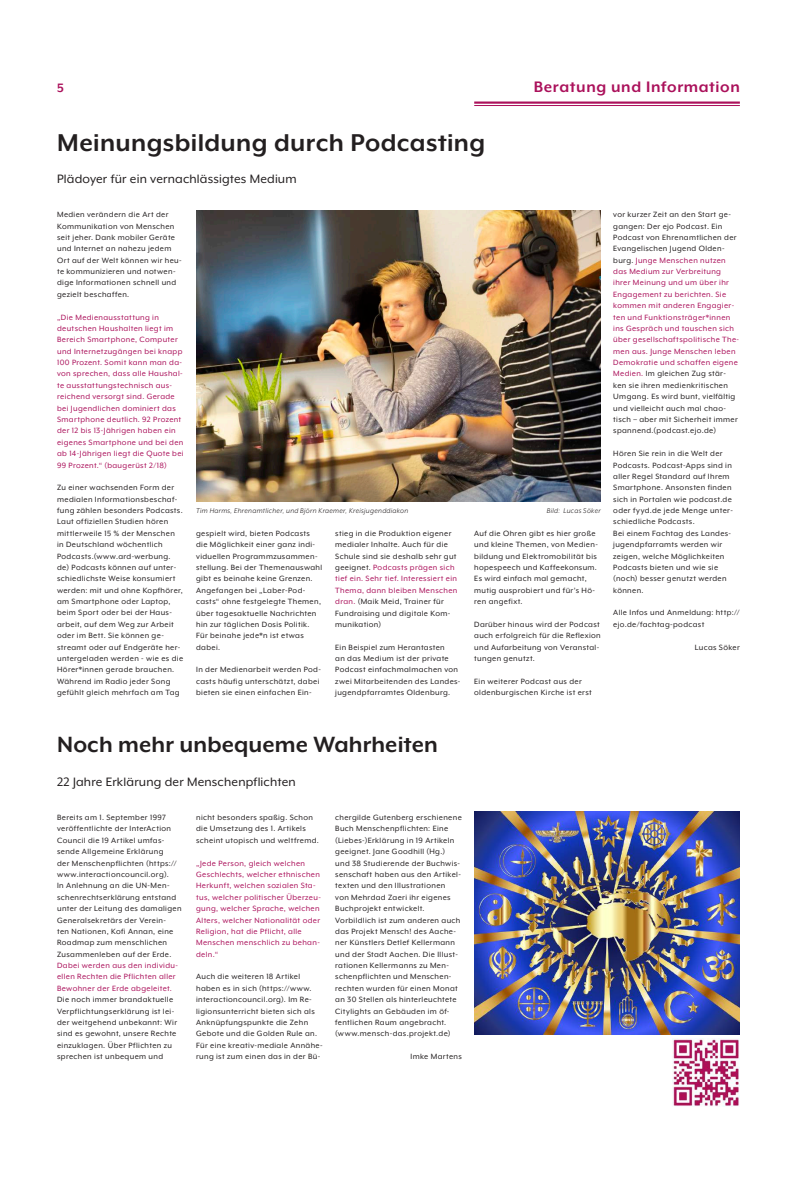
<style>
.page{position:relative;width:797px;height:1181px;background:#fff}
.page>*{position:absolute;margin:0;border:0;box-sizing:border-box;transform-origin:0 0}
.t1{font:700 28px "Mr Eaves XL Mod OT";letter-spacing:.015em;color:#231f20}
.t2{font:700 25.38px "Mr Eaves XL Mod OT";letter-spacing:.005em;color:#231f20}
.t3{font:700 17.5px "Mr Eaves XL Mod OT";letter-spacing:.035em;color:#ab115b}
.t4{font:14px "Mr Eaves XL Mod OT";letter-spacing:.015em;color:#231f20}
.t5{font:700 14px "Mr Eaves XL Mod OT";color:#ab115b}
.t6{font:8.75px/11.4px "Mr Eaves XL Mod OT";letter-spacing:.04em;color:#231f20}
.t7{font:8.75px/11.4px "Mr Eaves XL Mod OT";letter-spacing:.04em;color:#ab115b}
.t8{font:italic 7.88px "Mr Eaves XL Mod OT";letter-spacing:.04em;color:#231f20}
.s1{color:#ab115b}
.s2{color:#231f20}
</style>
<div class="page">
<hr style="left:474px;top:101px;width:265px;height:3px;background:#ab115b">
<hr style="left:474px;top:105px;width:265px;height:1px;background:#ab115b">
<img style="left:474px;top:811px;width:265px;height:223px">
<img style="left:196px;top:210px;width:404px;height:292px">
<img style="left:672px;top:1039px;width:67px;height:67px">
<h3 class="t5" style="left:57px;top:81px;width:8px">5</h3>
<h3 class="t3" style="left:533px;top:78px;width:207px">Beratung und Information</h3>
<h1 class="t1" style="left:57px;top:129px;width:429px">Meinungsbildung durch Podcasting</h1>
<h3 class="t4" style="left:57px;top:171px;width:241px">Plädoyer für ein vernachlässigtes Medium</h3>
<p class="t6" style="left:57px;top:209px;width:126px">Medien verändern die Art der<br>Kommunikation von Menschen seit jeher. Dank mobiler Geräte und Internet an nahezu jedem<br>Ort auf der Welt können wir heu&shy;te kommunizieren und notwen&shy;dige Informationen schnell und gezielt beschaffen.</p>
<p class="t7" style="left:57px;top:311px;width:128px">„Die Medienausstattung in deutschen Haushalten liegt im<br>Bereich Smartphone, Computer und Internetzugängen bei knapp<br>100 Prozent. Somit kann man da&shy;von sprechen, dass alle Haushal&shy;te ausstattungstechnisch aus&shy;reichend versorgt sind. Gerade bei Jugendlichen dominiert das<br>Smartphone deutlich. 92 Prozent der 12 bis 13-Jährigen haben ein eigenes Smartphone und bei den ab 14-Jährigen liegt die Quote bei<br>99 Prozent.“ (baugerüst 2/18)</p>
<p class="t6" style="left:57px;top:482px;width:127px">Zu einer wachsenden Form der medialen Informationsbeschaf&shy;fung zählen besonders Podcasts.<br>Laut offiziellen Studien hören mittlerweile 15 % der Menschen in Deutschland wöchentlich<br>Podcasts.(www.ard-werbung. de) Podcasts können auf unter&shy;schiedlichste Weise konsumiert werden: mit und ohne Kopfhörer, am Smartphone oder Laptop, beim Sport oder bei der Haus&shy;arbeit, auf dem Weg zur Arbeit oder im Bett. Sie können ge&shy;streamt oder auf Endgeräte her&shy;untergeladen werden - wie es die<br>Hörer*innen gerade brauchen.<br>Während im Radio jeder Song gefühlt gleich mehrfach am Tag</p>
<p class="t8" style="left:546px;top:506px;width:56px">Bild: Lucas Söker</p>
<p class="t8" style="left:196px;top:507px;width:214px">Tim Harms, Ehrenamtlicher, und Björn Kraemer, Kreisjugenddiakon</p>
<p class="t6" style="left:474px;top:527px;width:125px">Auf die Ohren gibt es hier große und kleine Themen, von Medien&shy;bildung und Elektromobilität bis hopespeech und Kaffeekonsum.<br>Es wird einfach mal gemacht, mutig ausprobiert und für’s Hö&shy;ren angefixt.</p>
<p class="t6" style="left:474px;top:618px;width:128px">Darüber hinaus wird der Podcast auch erfolgreich für die Reflexion und Aufarbeitung von Veranstal&shy;tungen genutzt.</p>
<p class="t6" style="left:474px;top:675px;width:119px">Ein weiterer Podcast aus der oldenburgischen Kirche ist erst</p>
<p class="t6" style="left:196px;top:527px;width:128px">gespielt wird, bieten Podcasts die Möglichkeit einer ganz indi&shy;viduellen Programmzusammen&shy;stellung. Bei der Themenauswahl gibt es beinahe keine Grenzen.<br>Angefangen bei „Laber-Pod&shy;casts“ ohne festgelegte Themen, über tagesaktuelle Nachrichten hin zur täglichen Dosis Politik.<br>Für beinahe jede*n ist etwas dabei.</p>
<p class="t6" style="left:196px;top:664px;width:126px">In der Medienarbeit werden Pod&shy;casts häufig unterschätzt, dabei bieten sie einen einfachen Ein-</p>
<p class="t6" style="left:335px;top:527px;width:124px">stieg in die Produktion eigener medialer Inhalte. Auch für die<br>Schule sind sie deshalb sehr gut geeignet. <span class="s1">Podcasts prägen sich tief ein. Sehr tief. Interessiert ein<br>Thema, dann bleiben Menschen dran.</span> (Maik Meid, Trainer für<br>Fundraising und digitale Kom&shy;munikation)</p>
<p class="t6" style="left:335px;top:641px;width:127px">Ein Beispiel zum Herantasten<br>an das Medium ist der private<br>Podcast einfachmalmachen von zwei Mitarbeitenden des Landes&shy;jugendpfarramtes Oldenburg.</p>
<p class="t7" style="left:613px;top:209px;width:127px"><span class="s2">vor kurzer Zeit an den Start ge&shy;gangen: Der ejo Podcast. Ein<br>Podcast von Ehrenamtlichen der<br>Evangelischen Jugend Olden&shy;burg.</span> Junge Menschen nutzen das Medium zur Verbreitung ihrer Meinung und um über ihr<br>Engagement zu berichten. Sie kommen mit anderen Engagier&shy;ten und Funktionsträger*innen ins Gespräch und tauschen sich über gesellschaftspolitische The&shy;men aus. Junge Menschen leben<br>Demokratie und schaffen eigene<br>Medien. <span class="s2">Im gleichen Zug stär&shy;ken sie ihren medienkritischen<br>Umgang. Es wird bunt, vielfältig und vielleicht auch mal chao&shy;tisch – aber mit Sicherheit immer spannend.(podcast.ejo.de)</span></p>
<p class="t6" style="left:613px;top:448px;width:121px">Hören Sie rein in die Welt der<br>Podcasts. Podcast-Apps sind in aller Regel Standard auf Ihrem<br>Smartphone. Ansonsten finden sich in Portalen wie podcast.de oder fyyd.de jede Menge unter&shy;schiedliche Podcasts.<br>Bei einem Fachtag des Landes&shy;jugendpfarramts werden wir zeigen, welche Möglichkeiten<br>Podcasts bieten und wie sie (noch) besser genutzt werden können.</p>
<p class="t6" style="left:613px;top:607px;width:128px">Alle Infos und Anmeldung: http:// ejo.de/fachtag-podcast</p>
<p class="t6" style="left:694px;top:641px;width:47px">Lucas Söker</p>
<h2 class="t2" style="left:57px;top:731px;width:382px">Noch mehr unbequeme Wahrheiten</h2>
<h3 class="t4" style="left:57px;top:775px;width:240px">22 Jahre Erklärung der Menschenpflichten</h3>
<p class="t6" style="left:196px;top:812px;width:124px">nicht besonders spaßig. Schon die Umsetzung des 1. Artikels scheint utopisch und weltfremd.</p>
<p class="t7" style="left:196px;top:857px;width:126px">„Jede Person, gleich welchen<br>Geschlechts, welcher ethnischen<br>Herkunft, welchen sozialen Sta&shy;tus, welcher politischer Überzeu&shy;gung, welcher Sprache, welchen<br>Alters, welcher Nationalität oder<br>Religion, hat die Pflicht, alle<br>Menschen menschlich zu behan&shy;deln.“</p>
<p class="t6" style="left:196px;top:971px;width:128px">Auch die weiteren 18 Artikel haben es in sich (https://www. interactioncouncil.org). Im Re&shy;ligionsunterricht bieten sich als<br>Anknüpfungspunkte die Zehn<br>Gebote und die Golden Rule an.<br>Für eine kreativ-mediale Annähe&shy;rung ist zum einen das in der Bü-</p>
<p class="t6" style="left:57px;top:812px;width:126px">Bereits am 1. September 1997 veröffentlichte der InterAction<br>Council die 19 Artikel umfas&shy;sende Allgemeine Erklärung<br>der Menschenpflichten (https:// www.interactioncouncil.org).<br>In Anlehnung an die UN-Men&shy;schenrechtserklärung entstand unter der Leitung des damaligen<br>Generalsekretärs der Verein-<br>ten Nationen, Kofi Annan, eine<br>Roadmap zum menschlichen<br>Zusammenleben auf der Erde.</p>
<p class="t7" style="left:57px;top:959px;width:122px">Dabei werden aus den individu&shy;ellen Rechten die Pflichten aller<br>Bewohner der Erde abgeleitet.</p>
<p class="t6" style="left:57px;top:994px;width:121px">Die noch immer brandaktuelle<br>Verpflichtungserklärung ist lei&shy;der weitgehend unbekannt: Wir sind es gewohnt, unsere Rechte einzuklagen. Über Pflichten zu sprechen ist unbequem und</p>
<p class="t6" style="left:335px;top:812px;width:128px">chergilde Gutenberg erschienene<br>Buch Menschenpflichten: Eine (Liebes-)Erklärung in 19 Artikeln geeignet. Jane Goodhill (Hg.) und 38 Studierende der Buchwis&shy;senschaft haben aus den Artikel&shy;texten und den Illustrationen<br>von Mehrdad Zaeri ihr eigenes<br>Buchprojekt entwickelt.<br>Vorbildlich ist zum anderen auch das Projekt Mensch! des Aache&shy;ner Künstlers Detlef Kellermann und der Stadt Aachen. Die Illust&shy;rationen Kellermanns zu Men&shy;schenpflichten und Menschen&shy;rechten wurden für einen Monat an 30 Stellen als hinterleuchtete<br>Citylights an Gebäuden im öf&shy;fentlichen Raum angebracht. (www.mensch-das.projekt.de)</p>
<p class="t6" style="left:410px;top:1050px;width:53px">Imke Martens</p>
</div>
